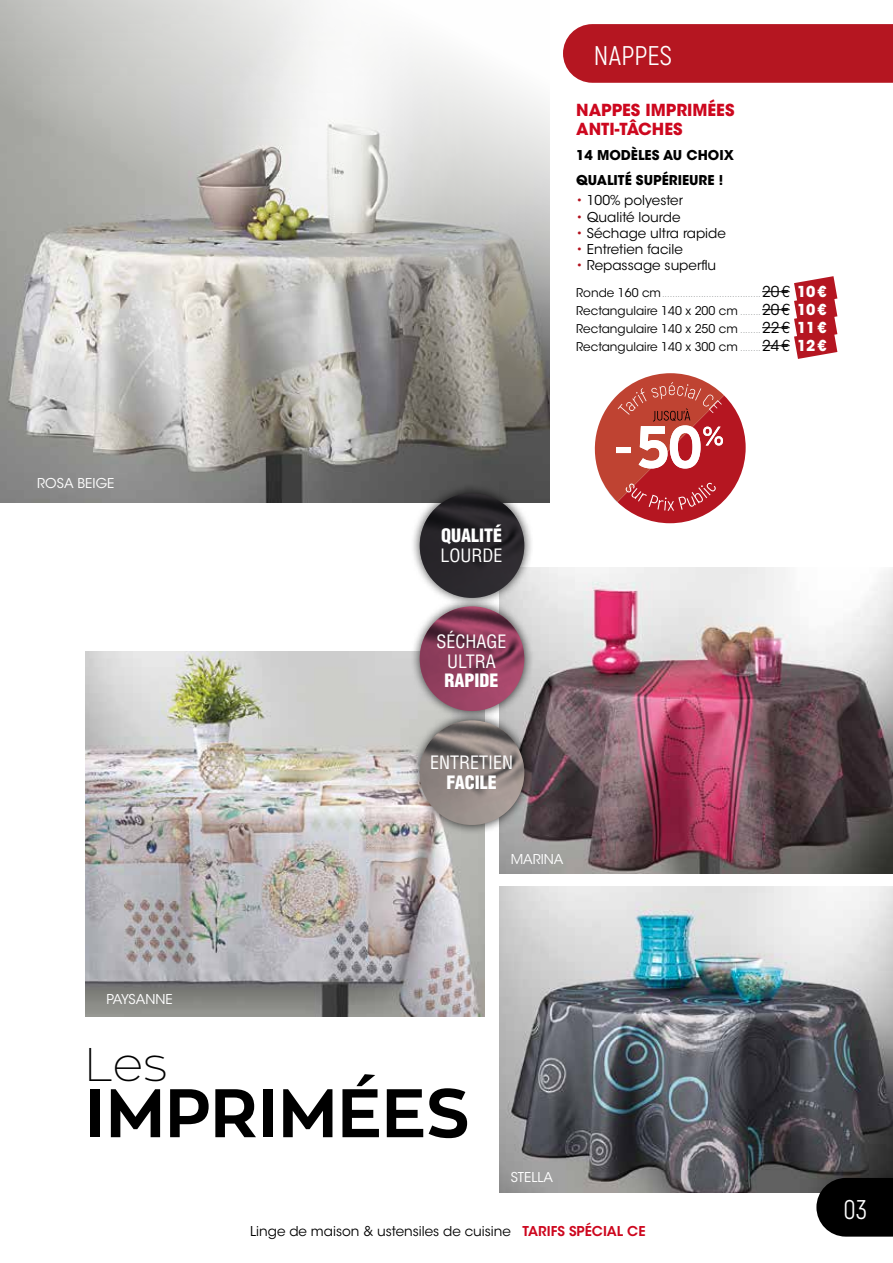
<style>
.page{position:relative;width:893px;height:1263px;background:#fff}
.page>*{position:absolute;margin:0;border:0;box-sizing:border-box;transform-origin:0 0}
.t1{font:700 68.1px "Zona Pro";letter-spacing:.01em;color:#000}
.t2{font:200 46.8px "Zona Pro";color:#000}
.t3{font:27px "Akrobat";letter-spacing:.01em;color:#fff}
.t4{font:condensed 18px/19.5px "Helvetica LT Std";color:#fff;text-align:center}
.t5{font:900 condensed 18px "Helvetica LT Std";color:#fff}
.t6{font:700 16.5px/19.8px "ITC Avant Garde Std";color:#cd071e}
.t7{font:13.5px "ITC Avant Garde Std";color:#000}
.t8{font:700 13.5px/24.8px "ITC Avant Garde Std";color:#000}
.t9{font:13.5px "ITC Avant Garde Std";color:#fff}
.t10{font:12px/18px "ITC Avant Garde Std";color:#000;text-align:justify}
.t11{font:9px "ITC Avant Garde Std";color:#9c9e9f}
.s1{color:#b2111d}
.s2{font-size:12px;color:#000}
.s3{font-size:15px;color:#000}
.s4{font-weight:700;font-size:15px;color:#fff}
.s5{font-size:9px;color:#9c9e9f}
.s6{font-size:15px}
.s7{font-weight:600;color:#cd071e}
</style>
<div class="page">
<img style="left:0;top:0;width:549px;height:503px">
<svg style="left:762px;top:276px;width:75px;height:83px"></svg>
<img style="left:500px;top:567px;width:393px;height:306px">
<img style="left:85px;top:652px;width:400px;height:364px">
<img style="left:500px;top:886px;width:393px;height:306px">
<div style="left:410px;top:484px;width:124px;height:124px;background:#000;opacity:.75"></div>
<img style="left:420px;top:493px;width:104px;height:104px">
<div style="left:410px;top:597px;width:124px;height:124px;background:#000;opacity:.75"></div>
<img style="left:420px;top:606px;width:104px;height:105px">
<div style="left:410px;top:711px;width:124px;height:124px;background:#000;opacity:.75"></div>
<img style="left:420px;top:720px;width:104px;height:105px">
<svg style="left:594px;top:373px;width:152px;height:150px"></svg>
<div style="left:563px;top:24px;width:330px;height:59px;background:#b51621"></div>
<svg style="left:816px;top:1178px;width:77px;height:58px;background:#0f0f0f"></svg>
<p class="t9" style="left:37px;top:475px;width:79px">ROSA BEIGE</p>
<h3 class="t3" style="left:594px;top:39px;width:80px">NAPPES</h3>
<p class="t6" style="left:576px;top:100px;width:160px">NAPPES IMPRIMÉES<br>ANTI-TÂCHES</p>
<p class="t8" style="left:576px;top:143px;width:159px">14 MODÈLES AU CHOIX<br>QUALITÉ SUPÉRIEURE !</p>
<p class="t7" style="left:576px;top:192px;width:108px"><span class="s1">•</span> 100% polyester</p>
<p class="t7" style="left:576px;top:208px;width:106px"><span class="s1">•</span> Qualité lourde</p>
<p class="t7" style="left:576px;top:225px;width:151px"><span class="s1">•</span> Séchage ultra rapide</p>
<p class="t7" style="left:576px;top:241px;width:108px"><span class="s1">•</span> Entretien facile</p>
<p class="t7" style="left:576px;top:257px;width:142px"><span class="s1">•</span> Repassage superflu</p>
<p class="t11" style="left:576px;top:288px;width:252px"><span class="s2">Ronde 160 cm</span>......................................<span class="s3">20€</span> <span class="s4">10€</span></p>
<p class="t10" style="left:576px;top:301px;width:252px">Rectangulaire 140 x 200 cm <span class="s5">........</span><span class="s6">20€</span> <span class="s4">10€ </span>Rectangulaire 140 x 250 cm <span class="s5">........</span><span class="s6">22€</span> <span class="s4">11€ </span>Rectangulaire 140 x 300 cm <span class="s5">........</span><span class="s6">24€</span> <span class="s4">12€</span></p>
<h3 class="t5" style="left:441px;top:524px;width:63px">QUALITÉ</h3>
<h3 class="t4" style="left:441px;top:545px;width:63px">LOURDE</h3>
<h3 class="t4" style="left:437px;top:632px;width:72px">SÉCHAGE<br>ULTRA</h3>
<h3 class="t5" style="left:445px;top:669px;width:56px">RAPIDE</h3>
<h3 class="t4" style="left:430px;top:753px;width:84px">ENTRETIEN</h3>
<h3 class="t5" style="left:446px;top:771px;width:52px">FACILE</h3>
<p class="t9" style="left:511px;top:851px;width:54px">MARINA</p>
<p class="t9" style="left:107px;top:991px;width:68px">PAYSANNE</p>
<h2 class="t2" style="left:85px;top:1036px;width:84px">Les</h2>
<h1 class="t1" style="left:85px;top:1071px;width:385px">IMPRIMÉES</h1>
<p class="t9" style="left:511px;top:1169px;width:44px">STELLA</p>
<p class="t7" style="left:250px;top:1223px;width:397px">Linge de maison &amp; ustensiles de cuisine <span class="s7">TARIFS SPÉCIAL CE</span></p>
<h3 class="t3" style="left:843px;top:1193px;width:25px">03</h3>
</div>
